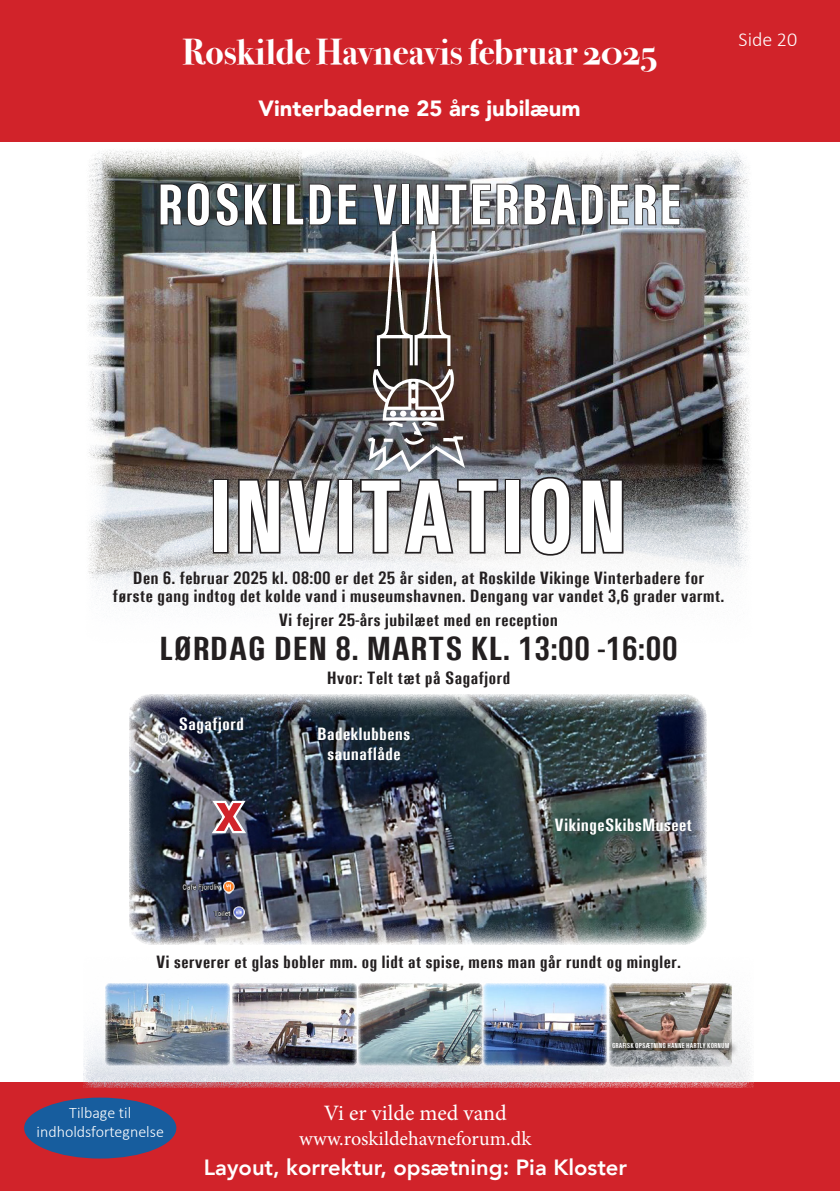
<style>
.page{position:relative;width:840px;height:1191px;background:#fff}
.page>*{position:absolute;margin:0;border:0;box-sizing:border-box;transform-origin:0 0}
.t1{font:700 103.6px "Pt Utah Condensed";letter-spacing:.01em;color:#fff;scale:.87 1}
.t2{font:700 58px "Pt Utah Condensed";letter-spacing:.02em;color:#fff;scale:.87 1}
.t3{font:700 40.6px "Pt Utah Condensed";color:#d1232a;scale:1.3 1}
.t4{font:700 36px "Bodoni Svty Two OSITCTT";color:#fff}
.t5{font:700 33.8px "Pt Utah Condensed";color:#231f20}
.t6{font:800 22px "Avenir";color:#fff}
.t7{font:900 22px "Avenir";color:#fff}
.t8{font:22px "Minion Pro";color:#fff}
.t9{font:20px "Minion Pro";color:#fff}
.t10{font:300 20px "Calibri";color:#fff}
.t11{font:700 18px/18px "Pt Utah Condensed";color:#231f20;text-align:center}
.t12{font:700 18px/19.2px "Pt Utah Condensed";color:#fff;text-align:center}
.t13{font:300 16px/19.2px "Calibri";color:#fff;text-align:center}
.t14{font:700 7.4px "Pt Utah Condensed";color:#fff;scale:.87 1}
</style>
<div class="page">
<div style="left:0;top:0;width:839px;height:142px;background:#d1232a"></div>
<div style="left:0;top:1082px;width:839px;height:109px;background:#d1232a"></div>
<div style="left:24px;top:1097px;width:152px;height:61px;background:#175d9e;border-radius:50%"></div>
<img style="left:87px;top:150px;width:663px;height:456px">
<img style="left:83px;top:985px;width:670px;height:103px">
<div style="left:213px;top:479px;width:15px;height:74px;border:3px solid #231f20"></div>
<svg style="left:236px;top:464px;width:98px;height:104px;background:#929091"></svg>
<div style="left:337px;top:479px;width:16px;height:74px;border:3px solid #231f20"></div>
<svg style="left:358px;top:477px;width:141px;height:79px;background:#979799"></svg>
<div style="left:504px;top:479px;width:16px;height:74px;border:3px solid #231f20"></div>
<svg style="left:528px;top:475px;width:44px;height:82px;background:#808184"></svg>
<svg style="left:579px;top:464px;width:45px;height:104px"></svg>
<img style="left:368px;top:232px;width:96px;height:239px">
<svg style="left:159px;top:182px;width:110px;height:45px;background:#343d41"></svg>
<div style="left:272px;top:184px;width:8px;height:41px;border:2px solid #231f20"></div>
<svg style="left:285px;top:183px;width:72px;height:43px;background:#384044"></svg>
<svg style="left:371px;top:183px;width:27px;height:46px"></svg>
<div style="left:401px;top:184px;width:9px;height:41px;border:2px solid #231f20"></div>
<svg style="left:415px;top:177px;width:265px;height:55px;background:#696d73"></svg>
<img style="left:358px;top:983px;width:248px;height:82px">
<img style="left:233px;top:983px;width:123px;height:82px">
<img style="left:609px;top:983px;width:122px;height:56px">
<svg style="left:609px;top:1039px;width:142px;height:34px"></svg>
<img style="left:106px;top:983px;width:123px;height:82px">
<img style="left:129px;top:694px;width:576px;height:250px">
<svg style="left:207px;top:797px;width:43px;height:38px"></svg>
<h3 class="t4" style="left:182px;top:31px;width:475px">Roskilde Havneavis februar 2025</h3>
<p class="t10" style="left:738px;top:27px;width:60px">Side 20</p>
<p class="t7" style="left:258px;top:89px;width:324px">Vinterbaderne 25 års jubilæum</p>
<p class="t2" style="left:157px;top:170px;width:604px">roskilde vinterbadere</p>
<p class="t1" style="left:209px;top:455px;width:483px">invitation</p>
<p class="t11" style="left:113px;top:568px;width:613px">den 6. februar 2025 kl. 08:00 er det 25 år siden, at roskilde vikinge vinterbadere for første gang indtog det kolde vand i museumshavnen. dengang var vandet 3,6 grader varmt.</p>
<p class="t11" style="left:279px;top:611px;width:281px">vi fejrer 25-års jubilæet med en reception</p>
<p class="t5" style="left:159px;top:628px;width:520px">lørdag den 8. marts kl. 13:00 -16:00</p>
<p class="t11" style="left:326px;top:669px;width:185px">Hvor: telt tæt på sagafjord</p>
<p class="t12" style="left:178px;top:714px;width:67px">sagafjord</p>
<p class="t3" style="left:214px;top:793px;width:24px">X</p>
<p class="t12" style="left:317px;top:724px;width:95px">badeklubbens saunaflåde</p>
<p class="t12" style="left:554px;top:815px;width:139px">vikingeskibsmuseet</p>
<p class="t11" style="left:156px;top:953px;width:526px">vi serverer et glas bobler mm. og lidt at spise, mens man går rundt og mingler.</p>
<p class="t14" style="left:611px;top:1041px;width:136px">grafisk opsætning Hanne Hartly kornum</p>
<p class="t13" style="left:36px;top:1102px;width:129px">Tilbage til indholdsfortegnelse</p>
<p class="t8" style="left:323px;top:1097px;width:184px">Vi er vilde med vand</p>
<p class="t9" style="left:299px;top:1125px;width:233px">www.roskildehavneforum.dk</p>
<p class="t6" style="left:204px;top:1150px;width:424px">Layout, korrektur, opsætning: Pia Kloster</p>
</div>
